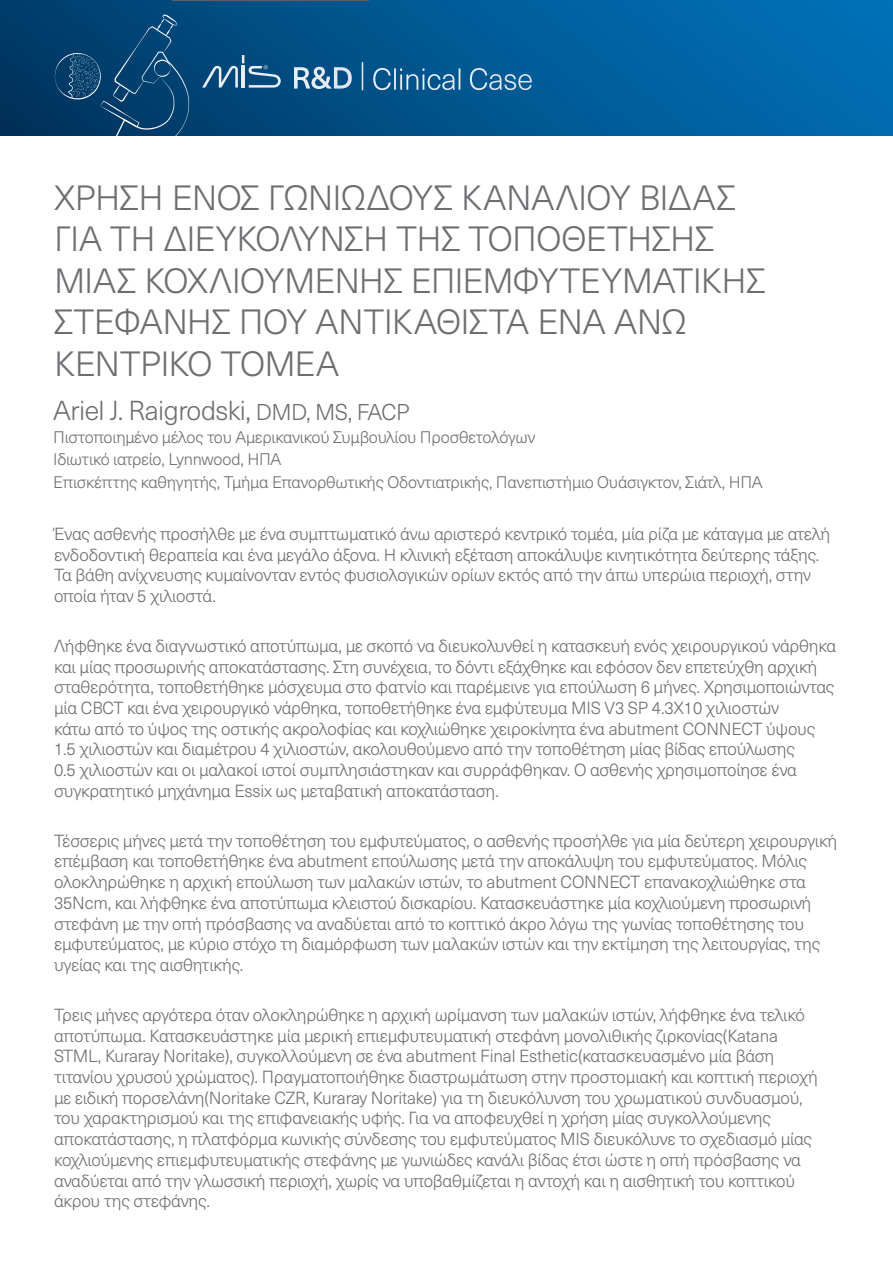
<style>
.page{position:relative;width:893px;height:1263px;background:#fff}
.page>*{position:absolute;margin:0;border:0;box-sizing:border-box;transform-origin:0 0}
.t1{font:300 34.5px/41.4px "Neue Haas Unica W1 G";letter-spacing:-.015em;color:#6d6e71}
.t2{font:300 30px "Neue Haas Unica W1 G";letter-spacing:-.02em;color:#fff}
.t3{font:300 27px "Neue Haas Unica W1 G";letter-spacing:-.02em;color:#6d6e71}
.t4{font:300 17.25px/20.7px "Neue Haas Unica W1 G";letter-spacing:-.01em;color:#6d6e71}
.t5{font:300 16.5px/22.5px "Neue Haas Unica W1 G";letter-spacing:-.01em;color:#6d6e71}
.s1{font-weight:500}
.s2{font-size:22.5px}
</style>
<div class="page">
<div style="left:0;top:0;width:893px;height:136px;background:linear-gradient(to right,#003c68,#0070b6)"></div>
<svg style="left:202px;top:55px;width:79px;height:33px;background:#316b95"></svg>
<svg style="left:54px;top:14px;width:136px;height:122px;background:#0b4673"></svg>
<svg style="left:362px;top:62px;width:1px;height:28px"></svg>
<h2 class="t2" style="left:291px;top:57px;width:243px"><span class="s1">R&amp;D</span> Clinical Case</h2>
<h1 class="t1" style="left:54px;top:175px;width:713px">ΧΡΗΣΗ ΕΝΟΣ ΓΩΝΙΩΔΟΥΣ ΚΑΝΑΛΙΟΥ ΒΙΔΑΣ<br>ΓΙΑ ΤΗ ΔΙΕΥΚΟΛΥΝΣΗ ΤΗΣ ΤΟΠΟΘΕΤΗΣΗΣ<br>ΜΙΑΣ ΚΟΧΛΙΟΥΜΕΝΗΣ ΕΠΙΕΜΦΥΤΕΥΜΑΤΙΚΗΣ<br>ΣΤΕΦΑΝΗΣ ΠΟΥ ΑΝΤΙΚΑΘΙΣΤΑ ΕΝΑ ΑΝΩ<br>ΚΕΝΤΡΙΚΟ ΤΟΜΕΑ</h1>
<h3 class="t3" style="left:53px;top:391px;width:358px">Ariel J. Raigrodski, <span class="s2">DMD, MS, FACP</span></h3>
<p class="t5" style="left:53px;top:425px;width:711px">Πιστοποιημένο μέλος του Αμερικανικού Συμβουλίου Προσθετολόγων<br>Ιδιωτικό ιατρείο, Lynnwood, ΗΠΑ<br>Επισκέπτης καθηγητής, Τμήμα Επανορθωτικής Οδοντιατρικής, Πανεπιστήμιο Ουάσιγκτον, Σιάτλ, ΗΠΑ</p>
<p class="t4" style="left:54px;top:523px;width:778px">Ένας ασθενής προσήλθε με ένα συμπτωματικό άνω αριστερό κεντρικό τομέα, μία ρίζα με κάταγμα με ατελή ενδοδοντική θεραπεία και ένα μεγάλο άξονα. Η κλινική εξέταση αποκάλυψε κινητικότητα δεύτερης τάξης.<br>Τα βάθη ανίχνευσης κυμαίνονταν εντός φυσιολογικών ορίων εκτός από την άπω υπερώια περιοχή, στην οποία ήταν 5 χιλιοστά.</p>
<p class="t4" style="left:54px;top:635px;width:784px">Λήφθηκε ένα διαγνωστικό αποτύπωμα, με σκοπό να διευκολυνθεί η κατασκευή ενός χειρουργικού νάρθηκα και μίας προσωρινής αποκατάστασης. Στη συνέχεια, το δόντι εξάχθηκε και εφόσον δεν επετεύχθη αρχική σταθερότητα, τοποθετήθηκε μόσχευμα στο φατνίο και παρέμεινε για επούλωση 6 μήνες. Χρησιμοποιώντας μία CBCT και ένα χειρουργικό νάρθηκα, τοποθετήθηκε ένα εμφύτευμα MIS V3 SP 4.3X10 χιλιοστών<br>κάτω από το ύψος της οστικής ακρολοφίας και κοχλιώθηκε χειροκίνητα ένα abutment CONNECT ύψους 1.5 χιλιοστών και διαμέτρου 4 χιλιοστών, ακολουθούμενο από την τοποθέτηση μίας βίδας επούλωσης<br>0.5 χιλιοστών και οι μαλακοί ιστοί συμπλησιάστηκαν και συρράφθηκαν. Ο ασθενής χρησιμοποίησε ένα συγκρατητικό μηχάνημα Essix ως μεταβατική αποκατάσταση.</p>
<p class="t4" style="left:54px;top:829px;width:785px">Τέσσερις μήνες μετά την τοποθέτηση του εμφυτεύματος, ο ασθενής προσήλθε για μία δεύτερη χειρουργική επέμβαση και τοποθετήθηκε ένα abutment επούλωσης μετά την αποκάλυψη του εμφυτεύματος. Μόλις ολοκληρώθηκε η αρχική επούλωση των μαλακών ιστών, το abutment CONNECT επανακοχλιώθηκε στα 35Ncm, και λήφθηκε ένα αποτύπωμα κλειστού δισκαρίου. Κατασκευάστηκε μία κοχλιούμενη προσωρινή στεφάνη με την οπή πρόσβασης να αναδύεται από το κοπτικό άκρο λόγω της γωνίας τοποθέτησης του εμφυτεύματος, με κύριο στόχο τη διαμόρφωση των μαλακών ιστών και την εκτίμηση της λειτουργίας, της υγείας και της αισθητικής.</p>
<p class="t4" style="left:54px;top:1003px;width:765px">Τρεις μήνες αργότερα όταν ολοκληρώθηκε η αρχική ωρίμανση των μαλακών ιστών, λήφθηκε ένα τελικό αποτύπωμα. Κατασκευάστηκε μία μερική επιεμφυτευματική στεφάνη μονολιθικής ζιρκονίας(Katana STML, Kuraray Noritake), συγκολλούμενη σε ένα abutment Final Esthetic(κατασκευασμένο μία βάση τιτανίου χρυσού χρώματος). Πραγματοποιήθηκε διαστρωμάτωση στην προστομιακή και κοπτική περιοχή με ειδική πορσελάνη(Noritake CZR, Kuraray Noritake) για τη διευκόλυνση του χρωματικού συνδυασμού, του χαρακτηρισμού και της επιφανειακής υφής. Για να αποφευχθεί η χρήση μίας συγκολλούμενης αποκατάστασης, η πλατφόρμα κωνικής σύνδεσης του εμφυτεύματος MIS διευκόλυνε το σχεδιασμό μίας κοχλιούμενης επιεμφυτευματικής στεφάνης με γωνιώδες κανάλι βίδας έτσι ώστε η οπή πρόσβασης να αναδύεται από την γλωσσική περιοχή, χωρίς να υποβαθμίζεται η αντοχή και η αισθητική του κοπτικού άκρου της στεφάνης.</p>
</div>
